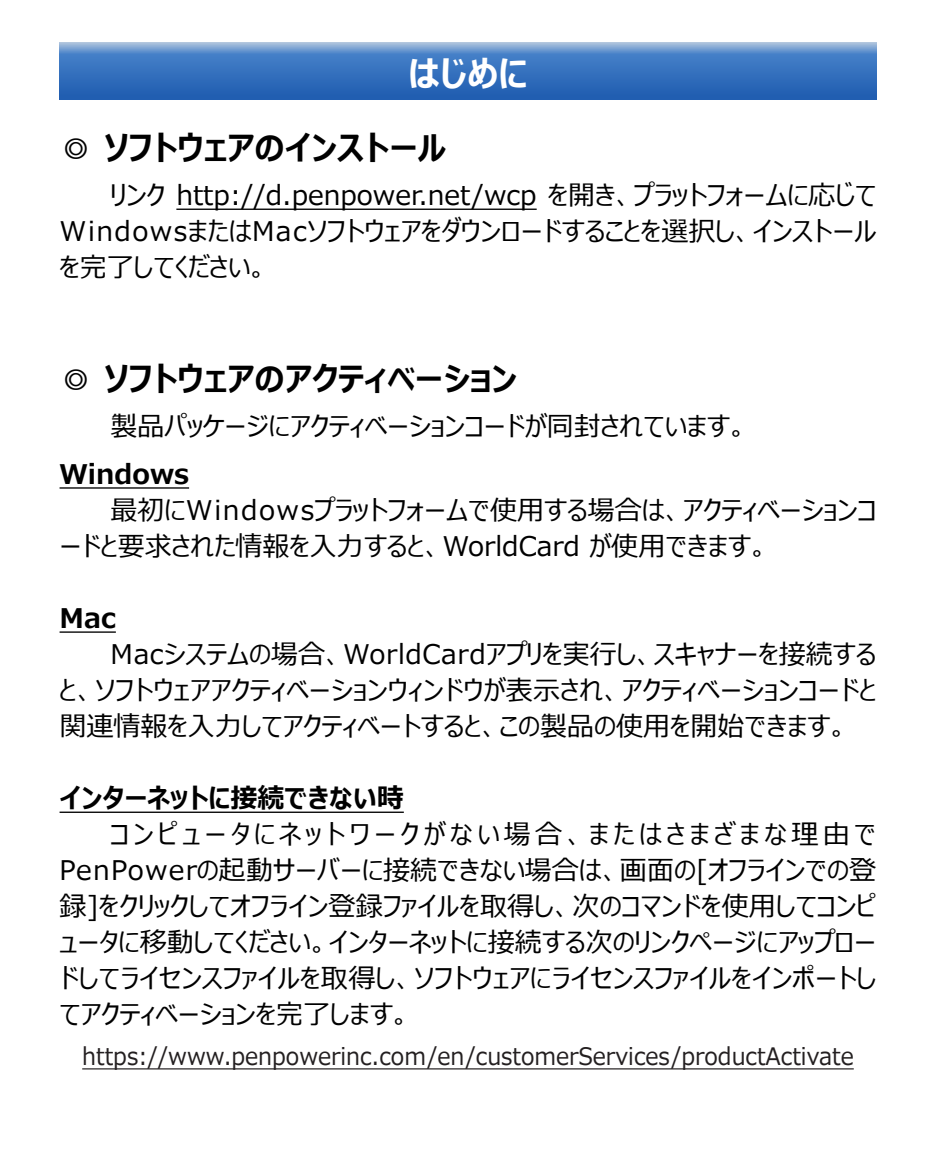
<style>
.page{position:relative;width:936px;height:1149px;background:#fff}
.page>*{position:absolute;margin:0;border:0;box-sizing:border-box;transform-origin:0 0}
.標題1{font:700 36px "Meiryo UI";color:#fff}
.本文{font:700 33px "Meiryo UI";color:#000}
.凹排{font:27px/36px "Meiryo UI";color:#000;text-align:justify}
.本文-2{font:700 27px "Meiryo UI";color:#000}
.凹排-2{font:24px "Meiryo UI";color:#231f20;scale:.94 1}
</style>
<div class="page">
<svg style="left:60px;top:43px;width:816px;height:57px;background:#3f77bf"></svg>
<hr style="left:176px;top:208px;width:360px;height:2px;background:#000">
<hr style="left:60px;top:487px;width:129px;height:1px;background:#000">
<hr style="left:60px;top:631px;width:56px;height:1px;background:#000">
<hr style="left:60px;top:811px;width:344px;height:1px;background:#000">
<hr style="left:82px;top:1067px;width:771px;height:2px;background:#231f20">
<p class="標題1" style="left:408px;top:48px;width:121px">はじめに</p>
<p class="本文" style="left:60px;top:125px;width:388px">◎ ソフトウェアのインストール</p>
<p class="凹排" style="left:60px;top:179px;width:818px;text-indent:51px">リンク http://d.penpower.net/wcp を開き、プラットフォームに応じてWindowsまたはMacソフトウェアをダウンロードすることを選択し、インストールを完了してください。</p>
<p class="本文" style="left:60px;top:355px;width:459px">◎ ソフトウェアのアクティベーション</p>
<p class="凹排" style="left:111px;top:409px;width:639px">製品パッケージにアクティベーションコードが同封されています。</p>
<p class="本文-2" style="left:60px;top:455px;width:131px">Windows</p>
<p class="凹排" style="left:60px;top:493px;width:818px;text-indent:51px">最初にWindowsプラットフォームで使用する場合は、アクティベーションコードと要求された情報を入力すると、WorldCard が使用できます。</p>
<p class="本文-2" style="left:60px;top:599px;width:58px">Mac</p>
<p class="凹排" style="left:60px;top:637px;width:818px;text-indent:51px">Macシステムの場合、WorldCardアプリを実行し、スキャナーを接続すると、ソフトウェアアクティベーションウィンドウが表示され、アクティベーションコードと関連情報を入力してアクティベートすると、この製品の使用を開始できます。</p>
<p class="本文-2" style="left:60px;top:779px;width:346px">インターネットに接続できない時</p>
<p class="凹排" style="left:60px;top:817px;width:818px;text-indent:51px">コンピュータにネットワークがない場合、またはさまざまな理由でPenPowerの起動サーバーに接続できない場合は、画面の[オフラインでの登録]をクリックしてオフライン登録ファイルを取得し、次のコマンドを使用してコンピュータに移動してください。インターネットに接続する次のリンクページにアップロードしてライセンスファイルを取得し、ソフトウェアにライセンスファイルをインポートしてアクティベーションを完了します。</p>
<p class="凹排-2" style="left:82px;top:1039px;width:822px">https://www.penpowerinc.com/en/customerServices/productActivate</p>
</div>
